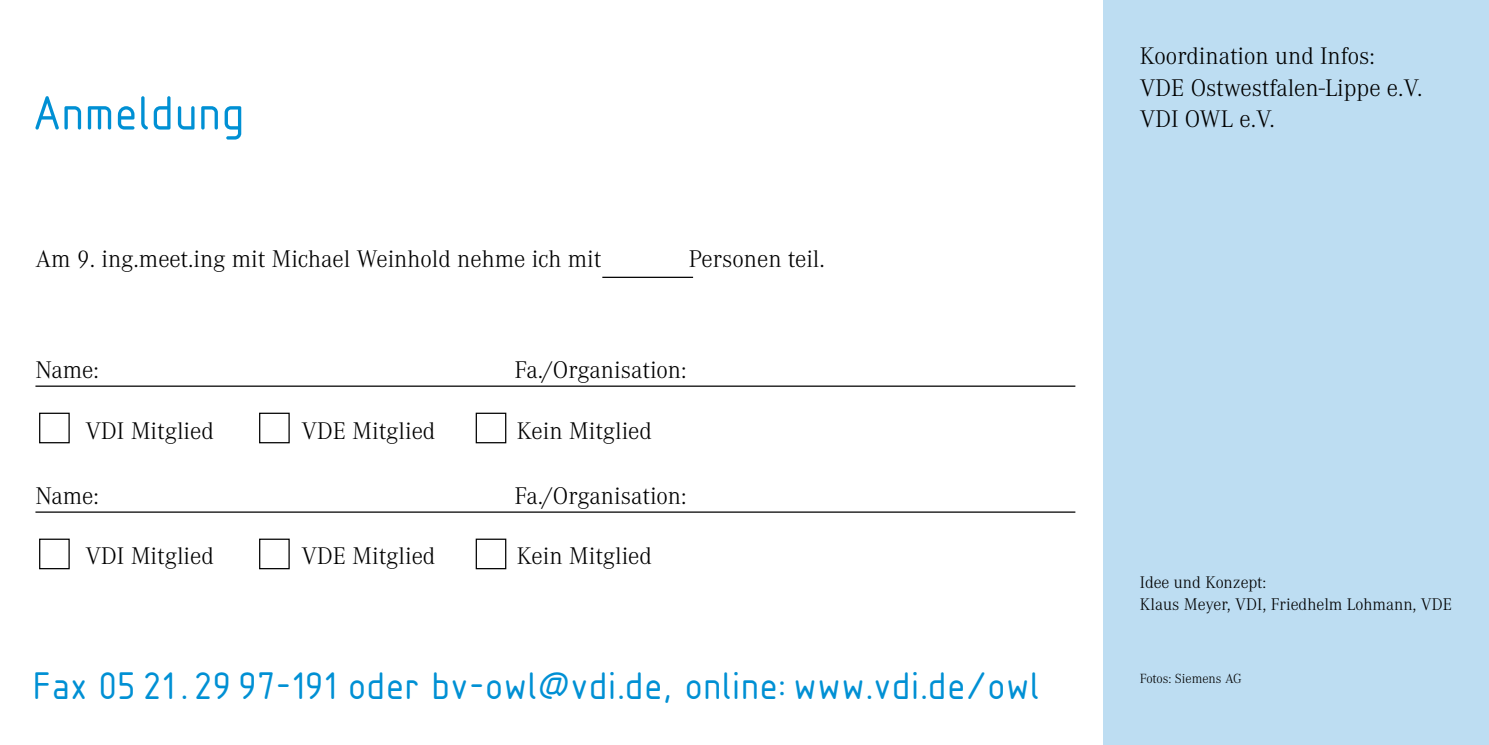
<style>
.page{position:relative;width:1489px;height:745px;background:#fff}
.page>*{position:absolute;margin:0;border:0;box-sizing:border-box;transform-origin:0 0}
.t1{font:50px "Isonorm 3098";letter-spacing:.05em;color:#0090d4}
.t2{font:40px "Isonorm 3098";letter-spacing:.05em;color:#0090d4}
.t3{font:300 25px/31.2px "Corporate A";color:#000}
.t4{font:300 17.5px/22.5px "Corporate A";color:#000}
.t5{font:300 13.75px "Corporate A";color:#000}
</style>
<div class="page">
<div style="left:1103px;top:0;width:385px;height:744px;background:#bdddf2"></div>
<hr style="left:35px;top:385px;width:1040px;height:1px;background:#000">
<div style="left:39px;top:412px;width:31px;height:31px;border:1px solid #000"></div>
<div style="left:259px;top:412px;width:31px;height:31px;border:1px solid #000"></div>
<div style="left:475px;top:412px;width:31px;height:31px;border:1px solid #000"></div>
<hr style="left:602px;top:276px;width:91px;height:2px;background:#000">
<hr style="left:35px;top:511px;width:1040px;height:1px;background:#000">
<div style="left:39px;top:538px;width:31px;height:31px;border:1px solid #000"></div>
<div style="left:259px;top:538px;width:31px;height:31px;border:1px solid #000"></div>
<div style="left:475px;top:538px;width:31px;height:31px;border:1px solid #000"></div>
<h1 class="t1" style="left:35px;top:87px;width:211px">Anmeldung</h1>
<p class="t3" style="left:35px;top:243px;width:567px">Am 9. ing.meet.ing mit Michael Weinhold nehme ich mit</p>
<p class="t3" style="left:688px;top:243px;width:138px">Personen teil.</p>
<p class="t3" style="left:35px;top:355px;width:65px">Name:</p>
<p class="t3" style="left:514px;top:355px;width:174px">Fa./Organisation:</p>
<p class="t3" style="left:85px;top:415px;width:130px">VDI Mitglied</p>
<p class="t3" style="left:301px;top:415px;width:136px">VDE Mitglied</p>
<p class="t3" style="left:516px;top:415px;width:137px">Kein Mitglied</p>
<p class="t3" style="left:35px;top:481px;width:65px">Name:</p>
<p class="t3" style="left:514px;top:481px;width:174px">Fa./Organisation:</p>
<p class="t3" style="left:85px;top:541px;width:130px">VDI Mitglied</p>
<p class="t3" style="left:301px;top:541px;width:136px">VDE Mitglied</p>
<p class="t3" style="left:516px;top:541px;width:137px">Kein Mitglied</p>
<h2 class="t2" style="left:35px;top:665px;width:1006px">Fax 05 21 . 29 97-191 oder bv-owl@vdi.de, online: www.vdi.de/owl</h2>
<p class="t3" style="left:1139px;top:41px;width:284px">Koordination und Infos:<br>VDE Ostwestfalen-Lippe e.V.<br>VDI OWL e.V.</p>
<p class="t4" style="left:1139px;top:570px;width:314px">Idee und Konzept:<br>Klaus Meyer, VDI, Friedhelm Lohmann, VDE</p>
<p class="t5" style="left:1139px;top:670px;width:103px">Fotos: Siemens AG</p>
</div>
